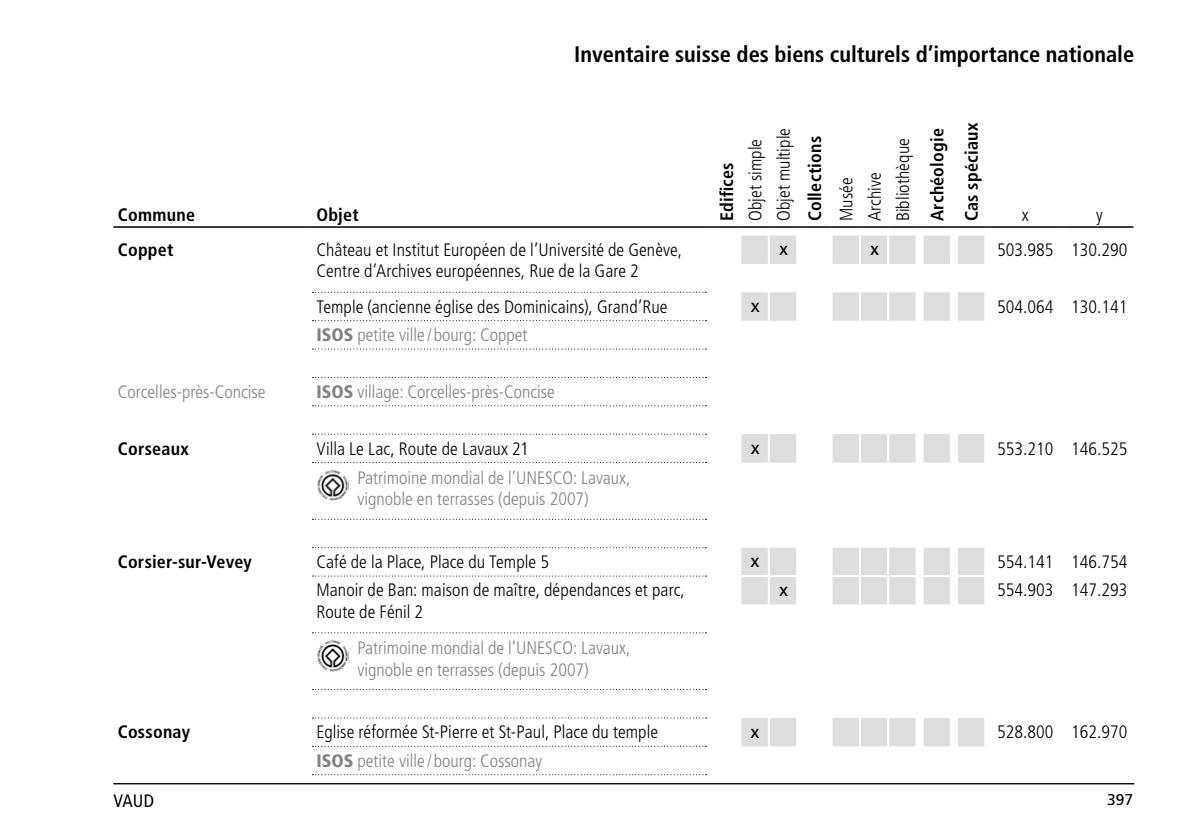
<style>
.page{position:relative;width:1191px;height:840px;background:#fff}
.page>*{position:absolute;margin:0;border:0;box-sizing:border-box;transform-origin:0 0}
.t1{font:700 condensed 22.4px "Frutiger LT Std";color:#000}
.t2{font:300 condensed 18px/28.4px "Frutiger LT Std";letter-spacing:.005em;color:#000}
.t3{font:300 condensed 18px/21.6px "Frutiger LT Std";color:#808285}
.t4{font:700 condensed 18px/34.4px "Frutiger LT Std";letter-spacing:.01em;color:#000}
.t5{font:18px "Frutiger LT Std";color:#000}
.t6{font:condensed 18px "Frutiger LT Std";color:#000}
.t7{font:15.6px "Frutiger LT Std";color:#000}
.s1{font-weight:900}
</style>
<div class="page">
<hr style="left:113px;top:782px;width:1021px;height:1px;background:#000">
<svg style="left:741px;top:235px;width:244px;height:511px"></svg>
<hr style="left:768px;top:235px;width:2px;height:29px;background:#fff">
<hr style="left:887px;top:235px;width:2px;height:29px;background:#fff">
<hr style="left:768px;top:292px;width:2px;height:28px;background:#fff">
<hr style="left:887px;top:292px;width:2px;height:28px;background:#fff">
<hr style="left:768px;top:434px;width:2px;height:28px;background:#fff">
<hr style="left:887px;top:434px;width:2px;height:28px;background:#fff">
<hr style="left:768px;top:547px;width:2px;height:27px;background:#fff">
<hr style="left:887px;top:547px;width:2px;height:27px;background:#fff">
<hr style="left:768px;top:576px;width:2px;height:28px;background:#fff">
<hr style="left:887px;top:576px;width:2px;height:28px;background:#fff">
<hr style="left:768px;top:717px;width:2px;height:29px;background:#fff">
<hr style="left:887px;top:717px;width:2px;height:29px;background:#fff">
<hr style="left:859px;top:235px;width:2px;height:29px;background:#fff">
<hr style="left:859px;top:292px;width:2px;height:28px;background:#fff">
<hr style="left:859px;top:434px;width:2px;height:28px;background:#fff">
<hr style="left:859px;top:547px;width:2px;height:27px;background:#fff">
<hr style="left:830px;top:574px;width:30px;height:2px;background:#fff">
<hr style="left:860px;top:574px;width:28px;height:2px;background:#fff">
<hr style="left:859px;top:576px;width:2px;height:28px;background:#fff">
<hr style="left:888px;top:574px;width:29px;height:2px;background:#fff">
<hr style="left:921px;top:574px;width:31px;height:2px;background:#fff">
<hr style="left:956px;top:574px;width:30px;height:2px;background:#fff">
<hr style="left:859px;top:717px;width:2px;height:29px;background:#fff">
<hr style="left:739px;top:574px;width:30px;height:2px;background:#fff">
<hr style="left:769px;top:574px;width:29px;height:2px;background:#fff">
<svg style="left:312px;top:348px;width:394px;height:1px"></svg>
<svg style="left:312px;top:377px;width:394px;height:1px"></svg>
<svg style="left:312px;top:405px;width:394px;height:1px"></svg>
<svg style="left:312px;top:575px;width:394px;height:1px"></svg>
<svg style="left:312px;top:632px;width:394px;height:1px"></svg>
<hr style="left:796px;top:235px;width:2px;height:29px;background:#fff">
<hr style="left:796px;top:292px;width:2px;height:28px;background:#fff">
<hr style="left:796px;top:434px;width:2px;height:28px;background:#fff">
<hr style="left:796px;top:547px;width:2px;height:27px;background:#fff">
<hr style="left:796px;top:576px;width:2px;height:28px;background:#fff">
<hr style="left:796px;top:717px;width:2px;height:29px;background:#fff">
<hr style="left:830px;top:235px;width:2px;height:29px;background:#fff">
<hr style="left:915px;top:235px;width:2px;height:29px;background:#fff">
<hr style="left:830px;top:292px;width:2px;height:28px;background:#fff">
<hr style="left:915px;top:292px;width:2px;height:28px;background:#fff">
<hr style="left:830px;top:434px;width:2px;height:28px;background:#fff">
<hr style="left:915px;top:434px;width:2px;height:28px;background:#fff">
<hr style="left:830px;top:547px;width:2px;height:27px;background:#fff">
<hr style="left:915px;top:547px;width:2px;height:27px;background:#fff">
<hr style="left:830px;top:576px;width:2px;height:28px;background:#fff">
<hr style="left:915px;top:576px;width:2px;height:28px;background:#fff">
<hr style="left:830px;top:717px;width:2px;height:29px;background:#fff">
<hr style="left:915px;top:717px;width:2px;height:29px;background:#fff">
<hr style="left:921px;top:235px;width:2px;height:29px;background:#fff">
<hr style="left:950px;top:235px;width:2px;height:29px;background:#fff">
<hr style="left:921px;top:292px;width:2px;height:28px;background:#fff">
<hr style="left:950px;top:292px;width:2px;height:28px;background:#fff">
<hr style="left:921px;top:434px;width:2px;height:28px;background:#fff">
<hr style="left:950px;top:434px;width:2px;height:28px;background:#fff">
<hr style="left:921px;top:547px;width:2px;height:27px;background:#fff">
<hr style="left:950px;top:547px;width:2px;height:27px;background:#fff">
<hr style="left:921px;top:576px;width:2px;height:28px;background:#fff">
<hr style="left:950px;top:576px;width:2px;height:28px;background:#fff">
<hr style="left:921px;top:717px;width:2px;height:29px;background:#fff">
<hr style="left:950px;top:717px;width:2px;height:29px;background:#fff">
<hr style="left:956px;top:235px;width:2px;height:29px;background:#fff">
<hr style="left:984px;top:235px;width:2px;height:29px;background:#fff">
<hr style="left:956px;top:292px;width:2px;height:28px;background:#fff">
<hr style="left:984px;top:292px;width:2px;height:28px;background:#fff">
<hr style="left:956px;top:434px;width:2px;height:28px;background:#fff">
<hr style="left:984px;top:434px;width:2px;height:28px;background:#fff">
<hr style="left:956px;top:547px;width:2px;height:27px;background:#fff">
<hr style="left:984px;top:547px;width:2px;height:27px;background:#fff">
<hr style="left:956px;top:576px;width:2px;height:28px;background:#fff">
<hr style="left:984px;top:576px;width:2px;height:28px;background:#fff">
<hr style="left:956px;top:717px;width:2px;height:29px;background:#fff">
<hr style="left:984px;top:717px;width:2px;height:29px;background:#fff">
<svg style="left:312px;top:291px;width:394px;height:1px"></svg>
<svg style="left:312px;top:320px;width:394px;height:1px"></svg>
<svg style="left:312px;top:433px;width:394px;height:1px"></svg>
<svg style="left:312px;top:462px;width:394px;height:1px"></svg>
<svg style="left:312px;top:518px;width:394px;height:1px"></svg>
<svg style="left:312px;top:547px;width:394px;height:1px"></svg>
<svg style="left:312px;top:717px;width:394px;height:1px"></svg>
<svg style="left:312px;top:745px;width:394px;height:1px"></svg>
<hr style="left:113px;top:226px;width:199px;height:1px;background:#000">
<hr style="left:312px;top:226px;width:394px;height:1px;background:#000">
<svg style="left:706px;top:226px;width:285px;height:1px"></svg>
<hr style="left:991px;top:226px;width:68px;height:1px;background:#000">
<hr style="left:1065px;top:226px;width:68px;height:1px;background:#000">
<img style="left:317px;top:470px;width:31px;height:30px">
<img style="left:317px;top:640px;width:31px;height:30px">
<p class="t4" style="left:118px;top:198px;width:79px">Commune</p>
<p class="t4" style="left:316px;top:198px;width:44px">Objet</p>
<p class="t1" style="left:574px;top:41px;width:561px">Inventaire suisse des biens culturels d’importance nationale</p>
<p class="t4" style="left:709px;top:221px;width:60px;rotate:-90deg">Edifices</p>
<p class="t2" style="left:741px;top:221px;width:95px;rotate:-90deg">Objet simple<br>Objet multiple</p>
<p class="t4" style="left:798px;top:221px;width:87px;rotate:-90deg">Collections</p>
<p class="t2" style="left:832px;top:221px;width:85px;rotate:-90deg">Musée<br>Archive<br>Bibliothèque</p>
<p class="t4" style="left:920px;top:221px;width:100px;rotate:-90deg">Archéologie<br>Cas spéciaux</p>
<p class="t2" style="left:1021px;top:201px;width:9px">x</p>
<p class="t2" style="left:1096px;top:201px;width:8px">y</p>
<p class="t4" style="left:118px;top:232px;width:57px">Coppet</p>
<p class="t2" style="left:316px;top:239px;width:367px;line-height:21.6px">Château et Institut Européen de l’Université de Genève,<br>Centre d’Archives européennes, Rue de la Gare 2</p>
<p class="t5" style="left:779px;top:238px;width:10px">x</p>
<p class="t5" style="left:870px;top:238px;width:10px">x</p>
<p class="t2" style="left:997px;top:235px;width:132px">503.985 130.290</p>
<p class="t2" style="left:316px;top:292px;width:352px">Temple (ancienne église des Dominicains), Grand’Rue</p>
<p class="t5" style="left:750px;top:295px;width:10px">x</p>
<p class="t2" style="left:997px;top:292px;width:132px">504.064 130.141</p>
<p class="t3" style="left:316px;top:324px;width:212px"><span class="s1">ISOS</span> petite ville / bourg: Coppet</p>
<p class="t3" style="left:118px;top:381px;width:149px">Corcelles-près-Concise</p>
<p class="t3" style="left:316px;top:381px;width:240px"><span class="s1">ISOS</span> village: Corcelles-près-Concise</p>
<p class="t4" style="left:118px;top:431px;width:72px">Corseaux</p>
<p class="t2" style="left:316px;top:434px;width:214px">Villa Le Lac, Route de Lavaux 21</p>
<p class="t5" style="left:750px;top:436px;width:10px">x</p>
<p class="t2" style="left:997px;top:434px;width:132px">553.210 146.525</p>
<p class="t3" style="left:357px;top:467px;width:274px">Patrimoine mondial de l’UNESCO: Lavaux, vignoble en terrasses (depuis 2007)</p>
<p class="t4" style="left:118px;top:544px;width:135px">Corsier-sur-Vevey</p>
<p class="t2" style="left:316px;top:547px;width:234px">Café de la Place, Place du Temple 5</p>
<p class="t5" style="left:750px;top:550px;width:10px">x</p>
<p class="t2" style="left:997px;top:547px;width:132px">554.141 146.754</p>
<p class="t2" style="left:316px;top:579px;width:370px;line-height:21.6px">Manoir de Ban: maison de maître, dépendances et parc,<br>Route de Fénil 2</p>
<p class="t5" style="left:779px;top:578px;width:10px">x</p>
<p class="t2" style="left:997px;top:576px;width:132px">554.903 147.293</p>
<p class="t3" style="left:357px;top:637px;width:274px">Patrimoine mondial de l’UNESCO: Lavaux, vignoble en terrasses (depuis 2007)</p>
<p class="t4" style="left:118px;top:714px;width:74px">Cossonay</p>
<p class="t2" style="left:316px;top:717px;width:343px">Eglise réformée St-Pierre et St-Paul, Place du temple</p>
<p class="t5" style="left:750px;top:720px;width:10px">x</p>
<p class="t2" style="left:997px;top:717px;width:132px">528.800 162.970</p>
<p class="t3" style="left:316px;top:749px;width:227px"><span class="s1">ISOS</span> petite ville / bourg: Cossonay</p>
<p class="t6" style="left:113px;top:789px;width:42px">Vaud</p>
<p class="t7" style="left:1107px;top:790px;width:28px">397</p>
</div>
